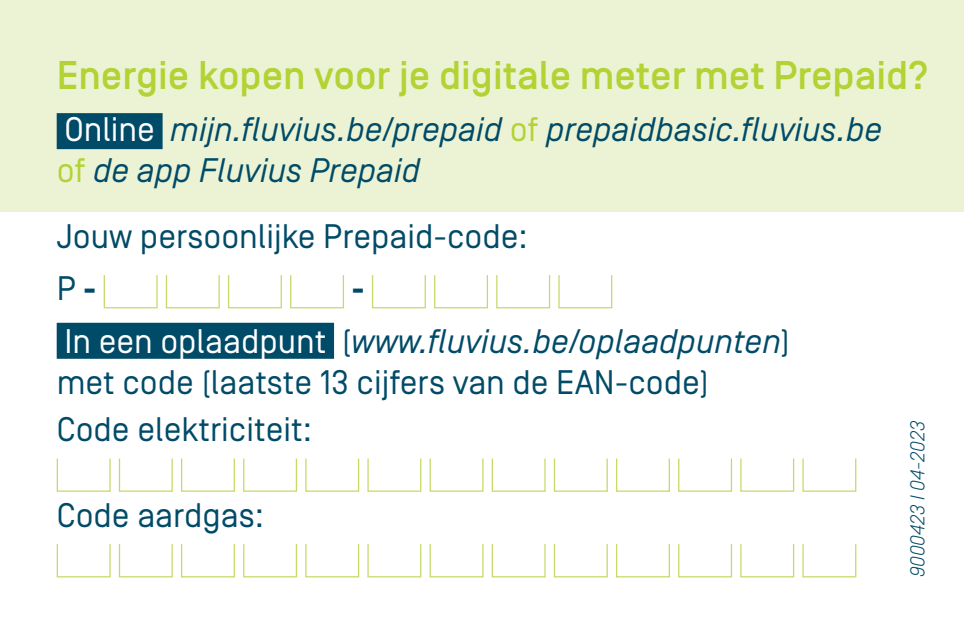
<style>
.page{position:relative;width:964px;height:624px;background:#fff}
.page>*{position:absolute;margin:0;border:0;box-sizing:border-box;transform-origin:0 0}
.t1{font:500 40px "Simplon Norm";color:#b3d234}
.t2{font:italic 34px/52.4px "Simplon Norm";color:#004b68}
.t3{font:34px/52px "Simplon Norm";color:#004b68}
.t4{font:italic 300 20px "Simplon Norm";color:#004b68}
.s1{font-style:normal;color:#fff}
.s2{font-style:normal;color:#b3d234}
.s3{font-weight:700}
.s4{font-weight:700;font-style:normal}
.s5{font-style:normal}
</style>
<div class="page">
<div style="left:0;top:0;width:964px;height:211px;background:#ecf3d4"></div>
<div style="left:57px;top:323px;width:277px;height:36px;background:#004b68"></div>
<div style="left:104px;top:274px;width:54px;height:34px;border:1px solid #c5db69"></div>
<div style="left:166px;top:274px;width:54px;height:34px;border:1px solid #c5db69"></div>
<div style="left:228px;top:274px;width:54px;height:34px;border:1px solid #c5db69"></div>
<div style="left:290px;top:274px;width:54px;height:34px;border:1px solid #c5db69"></div>
<div style="left:372px;top:274px;width:54px;height:34px;border:1px solid #c5db69"></div>
<div style="left:434px;top:274px;width:54px;height:34px;border:1px solid #c5db69"></div>
<div style="left:496px;top:274px;width:54px;height:34px;border:1px solid #c5db69"></div>
<div style="left:558px;top:274px;width:54px;height:34px;border:1px solid #c5db69"></div>
<div style="left:57px;top:113px;width:106px;height:36px;background:#004b68"></div>
<div style="left:57px;top:458px;width:54px;height:33px;border:1px solid #c5db69"></div>
<div style="left:119px;top:458px;width:54px;height:33px;border:1px solid #c5db69"></div>
<div style="left:181px;top:458px;width:54px;height:33px;border:1px solid #c5db69"></div>
<div style="left:243px;top:458px;width:54px;height:33px;border:1px solid #c5db69"></div>
<div style="left:305px;top:458px;width:54px;height:33px;border:1px solid #c5db69"></div>
<div style="left:367px;top:458px;width:54px;height:33px;border:1px solid #c5db69"></div>
<div style="left:429px;top:458px;width:54px;height:33px;border:1px solid #c5db69"></div>
<div style="left:492px;top:458px;width:54px;height:33px;border:1px solid #c5db69"></div>
<div style="left:554px;top:458px;width:54px;height:33px;border:1px solid #c5db69"></div>
<div style="left:616px;top:458px;width:54px;height:33px;border:1px solid #c5db69"></div>
<div style="left:678px;top:458px;width:54px;height:33px;border:1px solid #c5db69"></div>
<div style="left:740px;top:458px;width:54px;height:33px;border:1px solid #c5db69"></div>
<div style="left:802px;top:458px;width:54px;height:33px;border:1px solid #c5db69"></div>
<div style="left:57px;top:543px;width:54px;height:34px;border:1px solid #c5db69"></div>
<div style="left:119px;top:543px;width:54px;height:34px;border:1px solid #c5db69"></div>
<div style="left:181px;top:543px;width:54px;height:34px;border:1px solid #c5db69"></div>
<div style="left:243px;top:543px;width:54px;height:34px;border:1px solid #c5db69"></div>
<div style="left:305px;top:543px;width:54px;height:34px;border:1px solid #c5db69"></div>
<div style="left:367px;top:543px;width:54px;height:34px;border:1px solid #c5db69"></div>
<div style="left:429px;top:543px;width:54px;height:34px;border:1px solid #c5db69"></div>
<div style="left:492px;top:543px;width:54px;height:34px;border:1px solid #c5db69"></div>
<div style="left:554px;top:543px;width:54px;height:34px;border:1px solid #c5db69"></div>
<div style="left:616px;top:543px;width:54px;height:34px;border:1px solid #c5db69"></div>
<div style="left:678px;top:543px;width:54px;height:34px;border:1px solid #c5db69"></div>
<div style="left:740px;top:543px;width:54px;height:34px;border:1px solid #c5db69"></div>
<div style="left:802px;top:543px;width:54px;height:34px;border:1px solid #c5db69"></div>
<p class="t1" style="left:57px;top:54px;width:874px">Energie kopen voor je digitale meter met Prepaid?</p>
<p class="t2" style="left:57px;top:110px;width:827px;line-height:40.8px"><span class="s1">Online</span> mijn.fluvius.be/prepaid <span class="s2">of</span> prepaidbasic.fluvius.be <span class="s2">of</span> de app Fluvius Prepaid</p>
<p class="t3" style="left:57px;top:211px;width:473px">Jouw persoonlijke Prepaid-code:<br>P<span class="s3">-</span></p>
<p class="t2" style="left:64px;top:263px;width:727px;text-indent:287px"><span class="s4">-<br></span><span class="s1">In een oplaadpunt</span> <span class="s5">(</span>www.fluvius.be/oplaadpunten<span class="s5">)</span></p>
<p class="t3" style="left:57px;top:359px;width:654px;line-height:47.2px">met code (laatste 13 cijfers van de EAN-code)<br>Code elektriciteit:</p>
<p class="t3" style="left:57px;top:489px;width:209px">Code aardgas:</p>
<p class="t4" style="left:907px;top:577px;width:158px;rotate:-90deg">9000423 I 04-2023</p>
</div>
